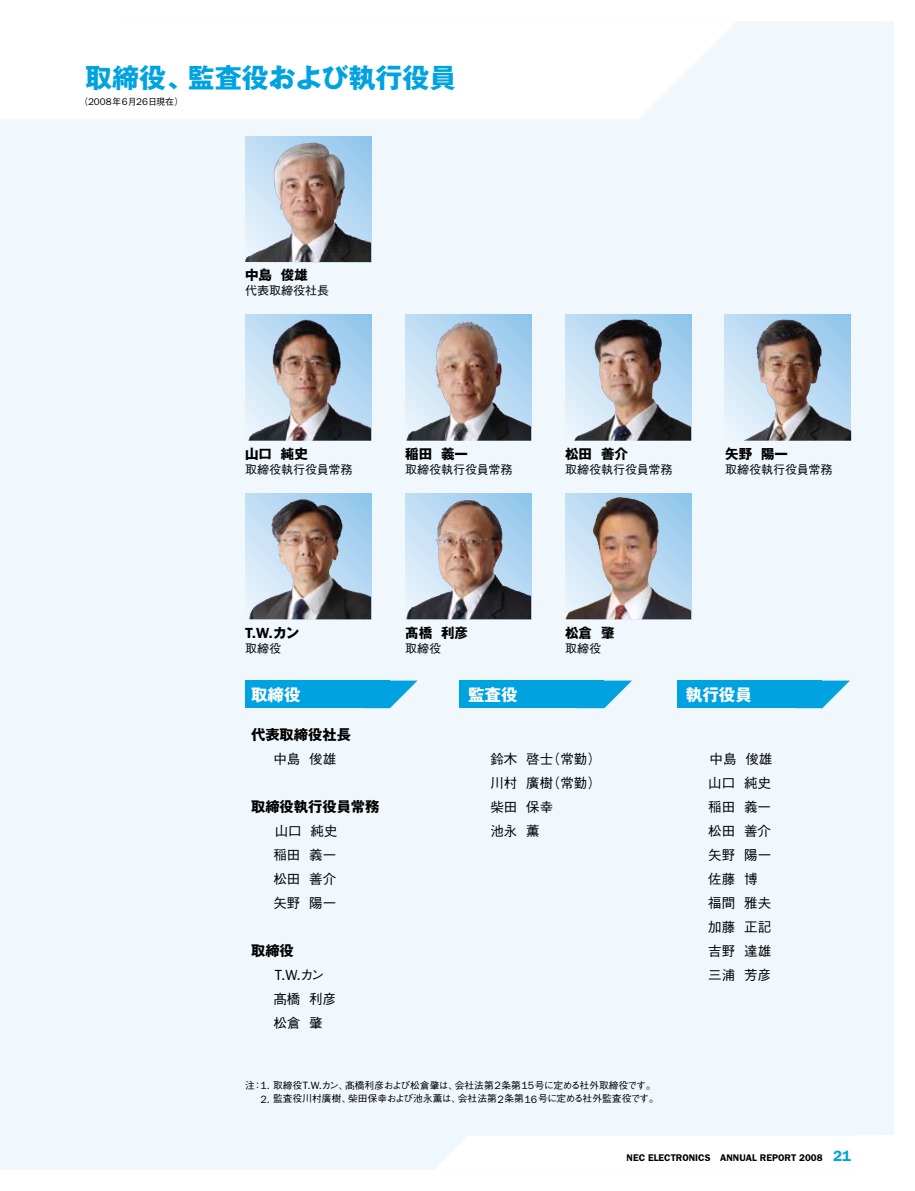
<style>
.page{position:relative;width:915px;height:1191px;background:#fff}
.page>*{position:absolute;margin:0;border:0;box-sizing:border-box;transform-origin:0 0}
.t1{font:700 27px "Gothic MB101 Pr 5";color:#00a3df}
.t2{font:700 16.5px "Gothic MB101 Pr 5";color:#fff}
.t3{font:600 14.7px "Franklin Gothic";color:#000}
.t4{font:14.7px "Franklin Gothic";color:#000}
.t5{font:700 14.25px "Gothic MB101 Pr 5";color:#000}
.t6{font:500 13.5px/24px "Gothic BBB Pr 5";color:#000}
.t7{font:700 13.5px "Gothic MB101 Pr 5";color:#000}
.t8{font:500 12px "Gothic BBB Pr 5";color:#000}
.t9{font:500 9.75px "Gothic BBB Pr 5";color:#000}
.t10{font:600 9.75px "Franklin Gothic";color:#000}
.t11{font:500 9px "Gothic BBB Pr 5";color:#000}
.s1{font-family:"Franklin Gothic";font-weight:400;font-size:9.75px}
.s2{font-family:"Gothic MB101 Pr 5";font-weight:700;font-size:13.5px}
.s3{font-family:"Gothic BBB Pr 5";font-weight:500;font-size:13.5px}
.s4{font-family:"Franklin Gothic";font-weight:400;font-size:10.65px}
.s5{font-size:15px;color:#00a3df}
</style>
<div class="page">
<div style="left:0;top:21px;width:893px;height:1148px;background:#f0f7fd"></div>
<div style="left:119px;top:21px;width:616px;height:98px;background:#fff"></div>
<div style="left:0;top:21px;width:119px;height:98px;background:#fff"></div>
<div style="left:436px;top:1136px;width:423px;height:33px;background:#fff"></div>
<div style="left:859px;top:1135px;width:34px;height:34px;background:#fff"></div>
<div style="left:245px;top:136px;width:126px;height:126px;background:linear-gradient(to right,#c3def4,#8dc4eb)"></div>
<svg style="left:245px;top:315px;width:126px;height:100px"></svg>
<div style="left:405px;top:315px;width:126px;height:126px;background:linear-gradient(to right,#c3dff4,#8ec5eb)"></div>
<div style="left:405px;top:493px;width:126px;height:126px;background:linear-gradient(to right,#c3dff5,#8dc5ec)"></div>
<svg style="left:565px;top:315px;width:126px;height:106px"></svg>
<svg style="left:724px;top:315px;width:126px;height:114px"></svg>
<svg style="left:245px;top:493px;width:126px;height:102px"></svg>
<img style="left:565px;top:493px;width:126px;height:126px">
<img style="left:245px;top:143px;width:126px;height:119px">
<img style="left:248px;top:320px;width:123px;height:121px">
<img style="left:406px;top:322px;width:125px;height:119px">
<img style="left:574px;top:319px;width:117px;height:122px">
<img style="left:741px;top:320px;width:109px;height:121px">
<img style="left:249px;top:499px;width:122px;height:120px">
<img style="left:406px;top:500px;width:125px;height:119px">
<div style="left:677px;top:680px;width:144px;height:28px;background:#00a3df"></div>
<svg style="left:821px;top:680px;width:28px;height:28px"></svg>
<div style="left:459px;top:680px;width:145px;height:28px;background:#00a3df"></div>
<svg style="left:604px;top:680px;width:27px;height:28px"></svg>
<div style="left:245px;top:680px;width:145px;height:28px;background:#00a3df"></div>
<svg style="left:390px;top:680px;width:27px;height:28px"></svg>
<img style="left:592px;top:497px;width:26px;height:100px">
<h1 class="t1" style="left:85px;top:55px;width:373px">取締役、監査役および執行役員</h1>
<p class="t11" style="left:79px;top:95px;width:106px">（<span class="s1">2008</span>年<span class="s1">6</span>月<span class="s1">26</span>日現在）</p>
<h3 class="t7" style="left:245px;top:264px;width:64px">中島 俊雄</h3>
<p class="t8" style="left:245px;top:281px;width:85px">代表取締役社長</p>
<h3 class="t7" style="left:245px;top:442px;width:64px">山口 純史</h3>
<p class="t8" style="left:245px;top:460px;width:109px">取締役執行役員常務</p>
<h3 class="t7" style="left:405px;top:442px;width:64px">稲田 義一</h3>
<p class="t8" style="left:405px;top:460px;width:109px">取締役執行役員常務</p>
<h3 class="t7" style="left:565px;top:442px;width:64px">松田 善介</h3>
<p class="t8" style="left:565px;top:460px;width:109px">取締役執行役員常務</p>
<h3 class="t7" style="left:725px;top:442px;width:64px">矢野 陽一</h3>
<p class="t8" style="left:725px;top:460px;width:109px">取締役執行役員常務</p>
<h3 class="t3" style="left:245px;top:624px;width:56px">T.W.<span class="s2">カン</span></h3>
<p class="t8" style="left:245px;top:638px;width:37px">取締役</p>
<h2 class="t2" style="left:251px;top:680px;width:51px">取締役</h2>
<h3 class="t5" style="left:251px;top:722px;width:101px">代表取締役社長</h3>
<h3 class="t6" style="left:273px;top:745px;width:64px">中島 俊雄</h3>
<h3 class="t5" style="left:251px;top:794px;width:130px">取締役執行役員常務</h3>
<h3 class="t6" style="left:273px;top:817px;width:66px;text-align:justify">山口 純史稲田 義一松田 善介矢野 陽一</h3>
<h3 class="t5" style="left:251px;top:938px;width:44px">取締役</h3>
<h3 class="t4" style="left:274px;top:967px;width:51px">T.W.<span class="s3">カン</span></h3>
<h3 class="t6" style="left:273px;top:985px;width:64px">髙橋 利彦松倉 肇</h3>
<h3 class="t7" style="left:405px;top:621px;width:64px">髙橋 利彦</h3>
<p class="t8" style="left:405px;top:638px;width:37px">取締役</p>
<h2 class="t2" style="left:468px;top:680px;width:51px">監査役</h2>
<h3 class="t7" style="left:565px;top:621px;width:51px">松倉 肇</h3>
<p class="t8" style="left:565px;top:638px;width:37px">取締役</p>
<h3 class="t6" style="left:490px;top:745px;width:112px">鈴木 啓士（常勤）川村 廣樹（常勤）柴田 保幸<br>池永 薫</h3>
<p class="t9" style="left:245px;top:1077px;width:412px">注：<span class="s4">1.</span> 取締役<span class="s4">T.W.</span>カン、髙橋利彦および松倉肇は、会社法第<span class="s4">2</span>条第<span class="s4">15</span>号に定める社外取締役です。</p>
<p class="t9" style="left:260px;top:1091px;width:400px"><span class="s4">2.</span> 監査役川村廣樹、柴田保幸および池永薫は、会社法第<span class="s4">2</span>条第<span class="s4">16</span>号に定める社外監査役です。</p>
<h2 class="t2" style="left:685px;top:680px;width:67px">執行役員</h2>
<h3 class="t6" style="left:708px;top:745px;width:66px">中島 俊雄山口 純史稲田 義一松田 善介矢野 陽一佐藤 博福間 雅夫加藤 正記吉野 達雄三浦 芳彦</h3>
<p class="t10" style="left:626px;top:1152px;width:226px">NEC ELECTRONICS ANN UAL REPORT 2008 <span class="s5">21</span></p>
</div>
